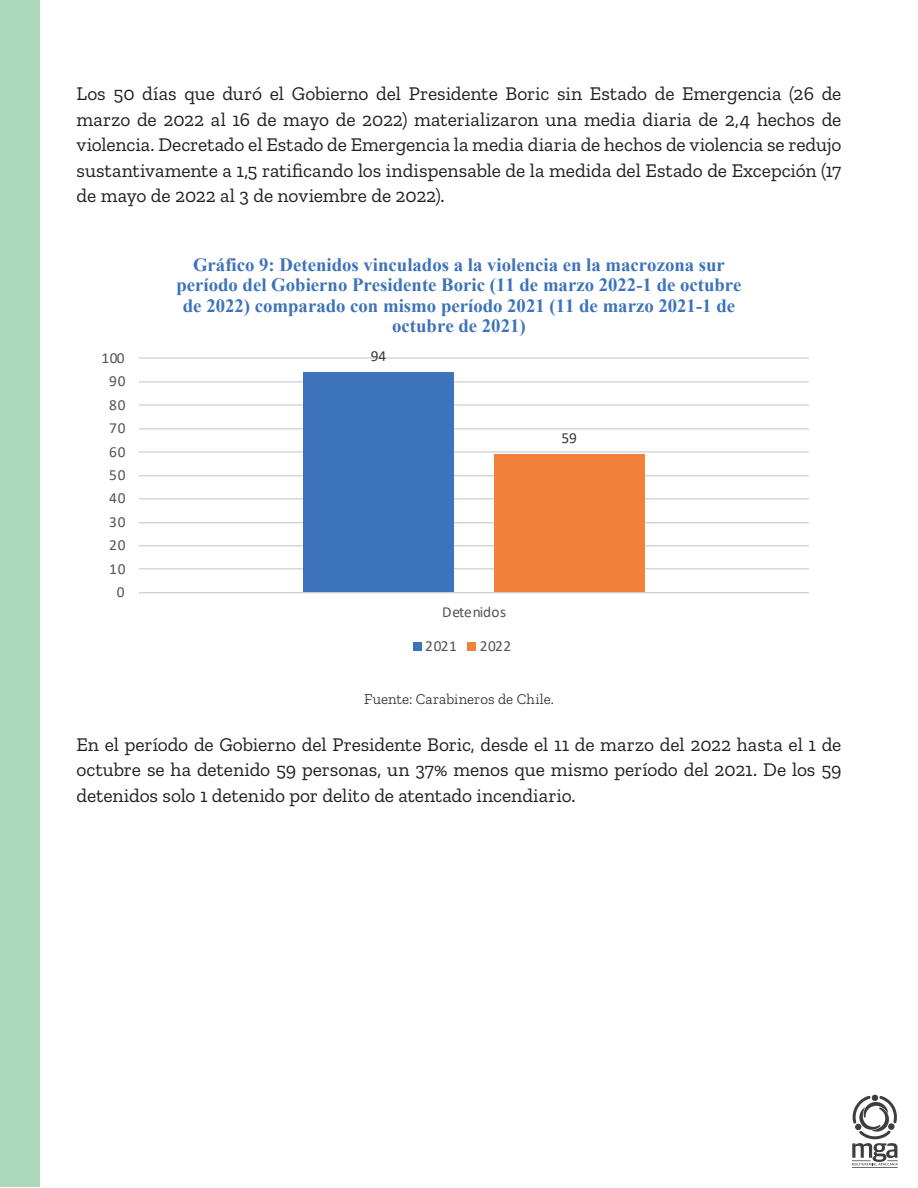
<style>
.page{position:relative;width:918px;height:1188px;background:#fff}
.page>*{position:absolute;margin:0;border:0;box-sizing:border-box;transform-origin:0 0}
.t1{font:19.5px/25.5px "Zilla Slab";letter-spacing:-.01em;color:#231f20;text-align:justify}
.t2{font:700 18.75px/20.5px "Times New Roman";color:#3d73ba;text-align:center}
.t3{font:15.3px "Calibri";letter-spacing:.05em;color:#515455}
.t4{font:15.3px "Calibri";letter-spacing:.015em;color:#515455}
.t5{font:15.3px "Calibri";color:#36393c}
.t6{font:300 15px "Zilla Slab";color:#231f20}
</style>
<div class="page">
<svg style="left:852px;top:1095px;width:46px;height:73px"></svg>
<div style="left:1px;top:1px;width:39px;height:1186px;background:#acd9b9"></div>
<svg style="left:139px;top:357px;width:670px;height:294px"></svg>
<p class="t1" style="left:77px;top:81px;width:766px">Los 50 días que duró el Gobierno del Presidente Boric sin Estado de Emergencia (26 de marzo de 2022 al 16 de mayo de 2022) materializaron una media diaria de 2,4 hechos de violencia. Decretado el Estado de Emergencia la media diaria de hechos de violencia se redujo sustantivamente a 1,5 ratificando los indispensable de la medida del Estado de Excepción (17 de mayo de 2022 al 3 de noviembre de 2022).</p>
<p class="t3" style="left:101px;top:347px;width:25px">100</p>
<p class="t3" style="left:109px;top:370px;width:18px">90</p>
<p class="t3" style="left:109px;top:394px;width:18px">80</p>
<p class="t3" style="left:109px;top:417px;width:18px">70</p>
<p class="t3" style="left:109px;top:441px;width:18px">60</p>
<p class="t3" style="left:109px;top:464px;width:18px">50</p>
<p class="t3" style="left:109px;top:487px;width:18px">40</p>
<p class="t3" style="left:109px;top:511px;width:18px">30</p>
<p class="t3" style="left:109px;top:534px;width:18px">20</p>
<p class="t3" style="left:109px;top:558px;width:18px">10</p>
<p class="t3" style="left:117px;top:581px;width:9px">0</p>
<p class="t2" style="left:176px;top:254px;width:567px">Gráfico 9: Detenidos vinculados a la violencia en la macrozona sur período del Gobierno Presidente Boric (11 de marzo 2022-1 de octubre de 2022) comparado con mismo período 2021 (11 de marzo 2021-1 de octubre de 2021)</p>
<p class="t5" style="left:371px;top:346px;width:17px">94</p>
<p class="t5" style="left:562px;top:428px;width:17px">59</p>
<p class="t4" style="left:442px;top:602px;width:66px">Detenidos</p>
<p class="t3" style="left:425px;top:635px;width:33px">2021</p>
<p class="t3" style="left:480px;top:635px;width:33px">2022</p>
<p class="t6" style="left:364px;top:691px;width:191px">Fuente: Carabineros de Chile.</p>
<p class="t1" style="left:77px;top:732px;width:766px">En el período de Gobierno del Presidente Boric, desde el 11 de marzo del 2022 hasta el 1 de octubre se ha detenido 59 personas, un 37% menos que mismo período del 2021. De los 59 detenidos solo 1 detenido por delito de atentado incendiario.</p>
</div>
